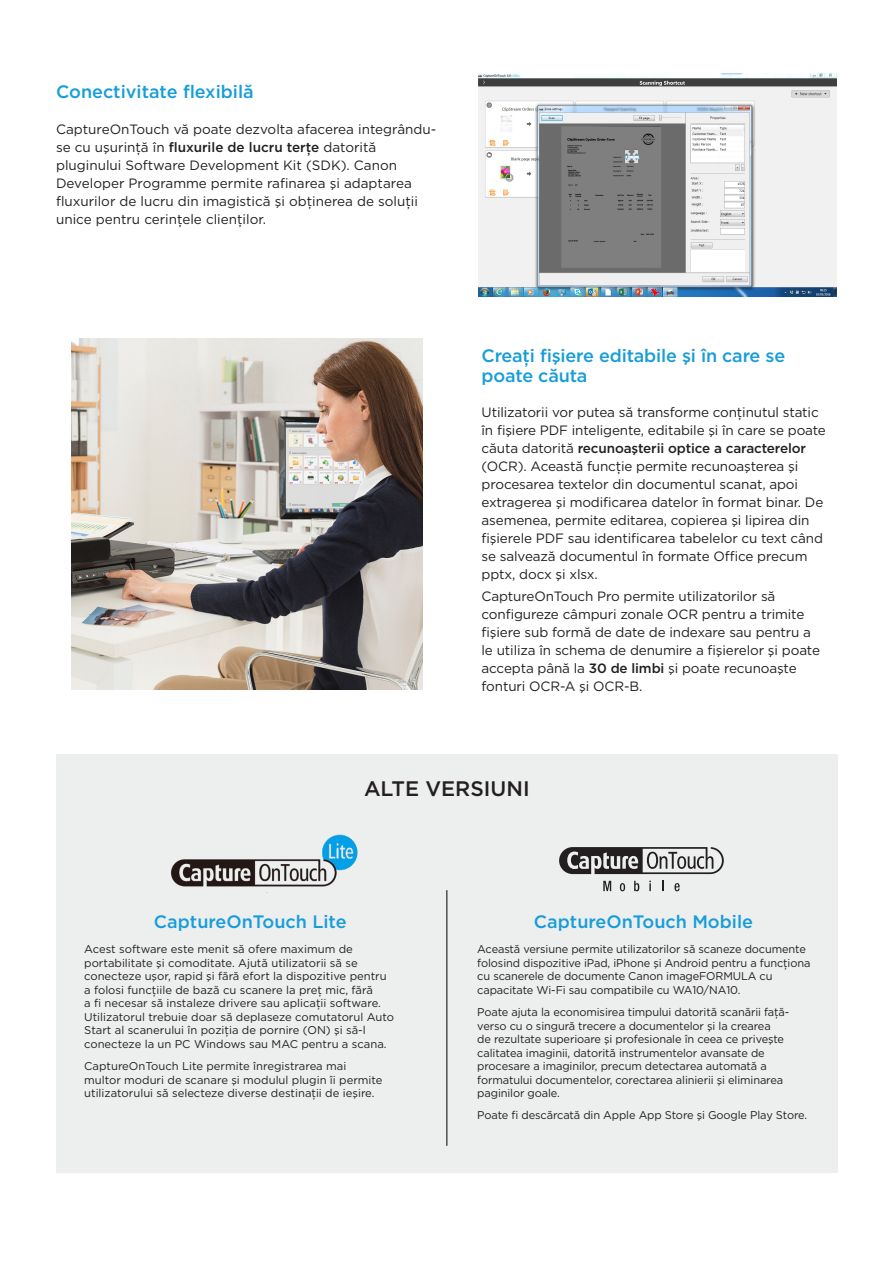
<style>
.page{position:relative;width:893px;height:1263px;background:#fff}
.page>*{position:absolute;margin:0;border:0;box-sizing:border-box;transform-origin:0 0}
.COVER_HEADER_SMALL{font:500 21px "Gotham";color:#231f20}
.BODY_BULLETS{font:500 18px/19.5px "Gotham";letter-spacing:-.01em;color:#179dd9}
.COVER_HEADER_SMALL-2{font:500 18px "Gotham";color:#179dd9}
.BODY_BULLETS-2{font:13.5px/18px "Gotham";letter-spacing:-.01em;color:#231f20}
.BODY_BULLETS-3{font:11.25px/13.5px "Gotham";letter-spacing:-.01em;color:#231f20}
.s1{font-weight:500}
</style>
<div class="page">
<img style="left:71px;top:338px;width:352px;height:352px">
<img style="left:479px;top:73px;width:358px;height:224px">
<div style="left:56px;top:754px;width:782px;height:419px;background:#edeeee"></div>
<svg style="left:603px;top:881px;width:8px;height:10px"></svg>
<svg style="left:620px;top:883px;width:5px;height:8px"></svg>
<svg style="left:634px;top:881px;width:5px;height:10px"></svg>
<svg style="left:649px;top:881px;width:2px;height:10px"></svg>
<svg style="left:674px;top:883px;width:6px;height:8px"></svg>
<svg style="left:559px;top:847px;width:165px;height:27px"></svg>
<hr style="left:447px;top:890px;width:1px;height:256px;background:#000">
<img style="left:171px;top:834px;width:187px;height:59px">
<p class="BODY_BULLETS" style="left:56px;top:82px;width:199px">Conectivitate flexibilă</p>
<p class="BODY_BULLETS-2" style="left:56px;top:120px;width:382px">CaptureOnTouch vă poate dezvolta afacerea integrându&shy;se cu uşurinţă în <span class="s1">fluxurile de lucru terţe</span> datorită pluginului Software Development Kit (SDK). Canon Developer Programme permite rafinarea şi adaptarea fluxurilor de lucru din imagistică şi obţinerea de soluţii unice pentru cerinţele clienţilor.</p>
<p class="BODY_BULLETS" style="left:482px;top:346px;width:305px">Creaţi fişiere editabile şi în care se poate căuta</p>
<p class="BODY_BULLETS-2" style="left:482px;top:403px;width:346px">Utilizatorii vor putea să transforme conţinutul static în fişiere PDF inteligente, editabile şi în care se poate căuta datorită <span class="s1">recunoaşterii optice a caracterelor </span>(OCR). Această funcţie permite recunoaşterea şi procesarea textelor din documentul scanat, apoi extragerea şi modificarea datelor în format binar. De asemenea, permite editarea, copierea şi lipirea din fişierele PDF sau identificarea tabelelor cu text când se salvează documentul în formate Office precum pptx, docx şi xlsx.</p>
<p class="BODY_BULLETS-2" style="left:482px;top:587px;width:340px">CaptureOnTouch Pro permite utilizatorilor să configureze câmpuri zonale OCR pentru a trimite fişiere sub formă de date de indexare sau pentru a le utiliza în schema de denumire a fişierelor şi poate accepta până la <span class="s1">30 de limbi</span> şi poate recunoaşte fonturi OCR-A şi OCR-B.</p>
<p class="COVER_HEADER_SMALL" style="left:364px;top:774px;width:167px">ALTE VERSIUNI</p>
<p class="COVER_HEADER_SMALL-2" style="left:154px;top:909px;width:194px">CaptureOnTouch Lite</p>
<p class="COVER_HEADER_SMALL-2" style="left:534px;top:909px;width:221px">CaptureOnTouch Mobile</p>
<p class="BODY_BULLETS-3" style="left:84px;top:942px;width:311px">Acest software este menit să ofere maximum de portabilitate şi comoditate. Ajută utilizatorii să se conecteze uşor, rapid şi fără efort la dispozitive pentru a folosi funcţiile de bază cu scanere la preţ mic, fără<br>a fi necesar să instaleze drivere sau aplicaţii software.<br>Utilizatorul trebuie doar să deplaseze comutatorul Auto Start al scanerului în poziţia de pornire (ON) şi să-l conecteze la un PC Windows sau MAC pentru a scana.</p>
<p class="BODY_BULLETS-3" style="left:84px;top:1059px;width:300px">CaptureOnTouch Lite permite înregistrarea mai multor moduri de scanare şi modulul plugin îi permite utilizatorului să selecteze diverse destinaţii de ieşire.</p>
<p class="BODY_BULLETS-3" style="left:477px;top:942px;width:335px">Această versiune permite utilizatorilor să scaneze documente folosind dispozitive iPad, iPhone şi Android pentru a funcţiona cu scanerele de documente Canon imageFORMULA cu capacitate Wi-Fi sau compatibile cu WA10/NA10.</p>
<p class="BODY_BULLETS-3" style="left:477px;top:1005px;width:313px">Poate ajuta la economisirea timpului datorită scanării faţă&shy;verso cu o singură trecere a documentelor şi la crearea<br>de rezultate superioare şi profesionale în ceea ce priveşte calitatea imaginii, datorită instrumentelor avansate de procesare a imaginilor, precum detectarea automată a formatului documentelor, corectarea alinierii şi eliminarea paginilor goale.</p>
<p class="BODY_BULLETS-3" style="left:477px;top:1108px;width:331px">Poate fi descărcată din Apple App Store şi Google Play Store.</p>
</div>
